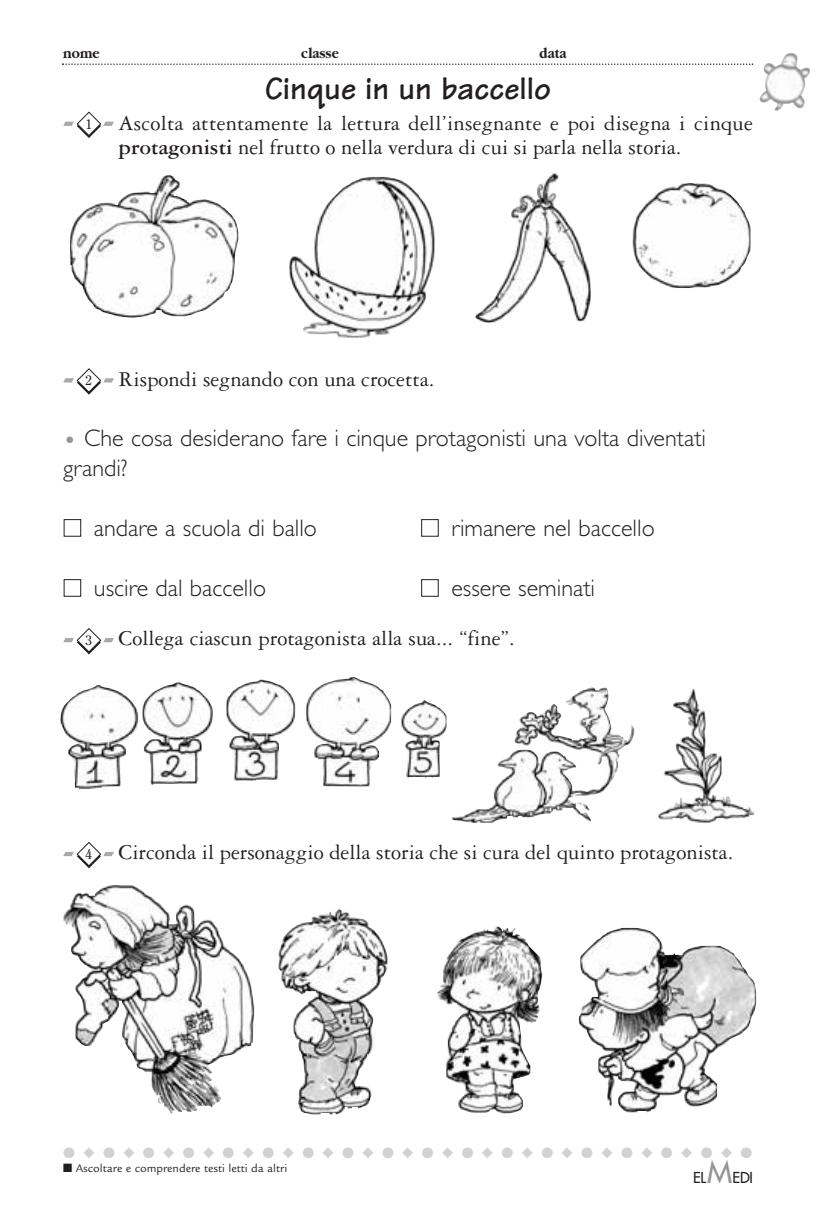
<style>
.page{position:relative;width:830px;height:1221px;background:#fff}
.page>*{position:absolute;margin:0;border:0;box-sizing:border-box;transform-origin:0 0}
.t1{font:700 33px "Tekton";color:#231f20}
.t2{font:300 24px/30px "Gill Sans";color:#231f20}
.t3{font:22.5px/24px "Garamond Three";color:#231f20}
.t4{font:15px "Zapf Dingbats";color:#d1d2d4}
.t5{font:700 15px "Garamond";color:#231f20;scale:.9 1}
.t6{font:14.7px "Futura";color:#231f20}
.t7{font:13.5px "Clearface";color:#231f20}
.t8{font:12px "Legacy San ITC";color:#231f20}
.s1{font-weight:700}
.s2{font-size:27px;color:#939598}
.s3{color:#fff}
.s4{font-family:"Clearface";font-size:13.5px}
.s5{font-size:29.4px;color:#939598}
</style>
<div class="page">
<svg style="left:62px;top:63px;width:690px;height:2px"></svg>
<img style="left:774px;top:67px;width:35px;height:44px">
<svg style="left:63px;top:628px;width:51px;height:26px"></svg>
<svg style="left:63px;top:842px;width:51px;height:26px"></svg>
<img style="left:70px;top:175px;width:168px;height:142px">
<img style="left:289px;top:177px;width:146px;height:162px">
<img style="left:475px;top:173px;width:115px;height:150px">
<img style="left:632px;top:183px;width:118px;height:105px">
<img style="left:63px;top:885px;width:191px;height:228px">
<img style="left:278px;top:908px;width:110px;height:206px">
<img style="left:437px;top:926px;width:105px;height:187px">
<img style="left:578px;top:927px;width:177px;height:185px">
<img style="left:60px;top:677px;width:386px;height:112px">
<img style="left:452px;top:686px;width:182px;height:136px">
<img style="left:658px;top:688px;width:95px;height:135px">
<svg style="left:63px;top:111px;width:51px;height:27px"></svg>
<svg style="left:63px;top:368px;width:51px;height:26px"></svg>
<p class="t5" style="left:63px;top:47px;width:42px">nome</p>
<p class="t5" style="left:301px;top:47px;width:43px">classe</p>
<p class="t5" style="left:539px;top:47px;width:31px">data</p>
<p class="t7" style="left:85px;top:118px;width:8px">1</p>
<h1 class="t1" style="left:265px;top:77px;width:287px">Cinque in un baccello</h1>
<p class="t3" style="left:118px;top:113px;width:635px">Ascolta attentamente la lettura dell’insegnante e poi disegna i cinque <span class="s1">protagonisti</span> nel frutto o nella verdura di cui si parla nella storia.</p>
<p class="t3" style="left:118px;top:369px;width:317px">Rispondi segnando con una crocetta.</p>
<p class="t2" style="left:63px;top:426px;width:644px"><span class="s2">•</span> Che cosa desiderano fare i cinque protagonisti una volta diventati grandi?</p>
<p class="t2" style="left:63px;top:516px;width:255px"><span class="s3">■</span> andare a scuola di ballo</p>
<p class="t2" style="left:420px;top:516px;width:235px"><span class="s3">■</span> rimanere nel baccello</p>
<p class="t7" style="left:85px;top:375px;width:8px">2</p>
<p class="t2" style="left:63px;top:576px;width:204px"><span class="s3">■</span> uscire dal baccello</p>
<p class="t2" style="left:420px;top:576px;width:176px"><span class="s3">■</span> essere seminati</p>
<p class="t3" style="left:85px;top:628px;width:430px"><span class="s4">3</span> Collega ciascun protagonista alla sua... “fine”.</p>
<p class="t3" style="left:85px;top:841px;width:649px"><span class="s4">4</span> Circonda il personaggio della storia che si cura del quinto protagonista.</p>
<p class="t4" style="left:63px;top:1145px;width:690px">●◆●◆●◆●◆●◆●◆●◆●◆●◆●◆●◆●◆●◆●◆●◆●◆●◆●</p>
<p class="t8" style="left:63px;top:1163px;width:225px">■ Ascoltare e comprendere testi letti da altri</p>
<p class="t6" style="left:692px;top:1170px;width:61px">EL<span class="s5">M</span>EDI</p>
</div>
